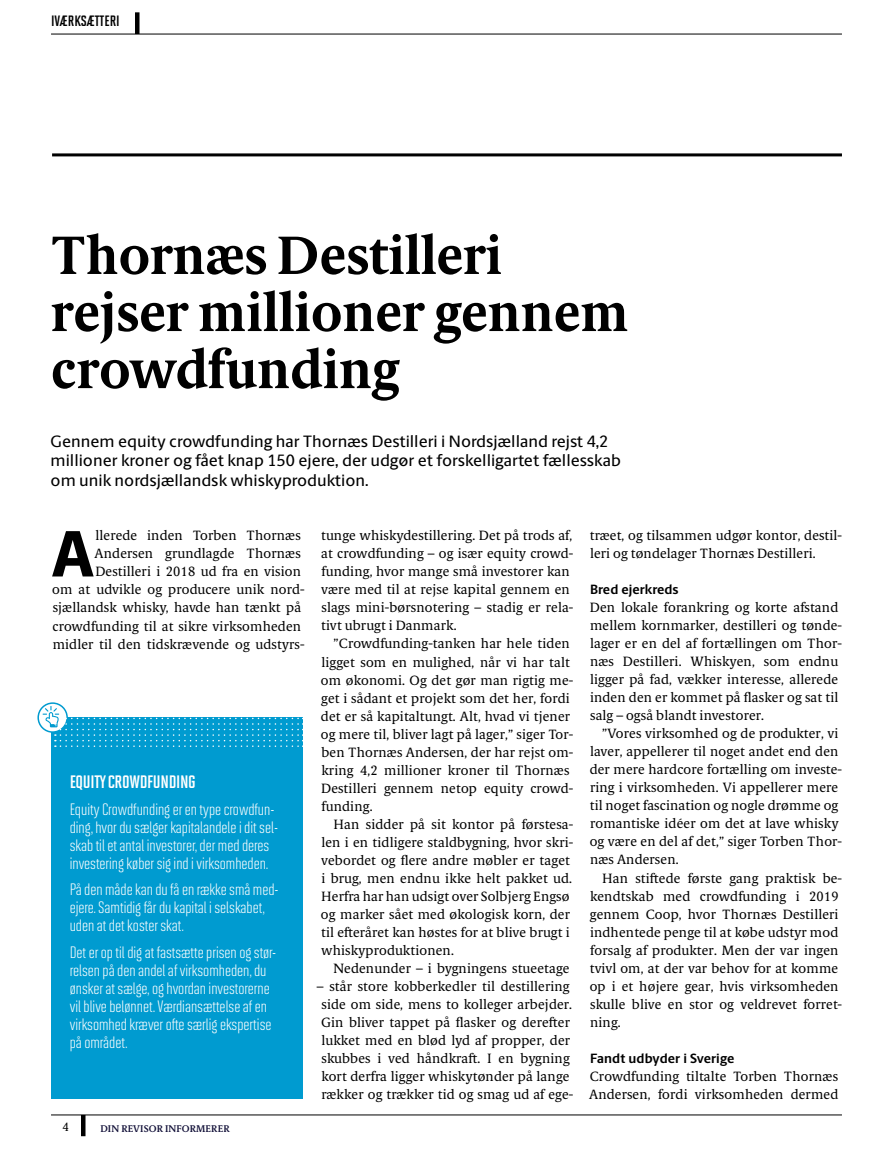
<style>
.page{position:relative;width:893px;height:1149px;background:#fff}
.page>*{position:absolute;margin:0;border:0;box-sizing:border-box;transform-origin:0 0}
.t1{font:800 65.7px "Berling Sans";color:#000}
.t2{font:700 54px/57px "Berling Serif Text";color:#000}
.t3{font:18px "Solano Gothic MVB Bd Cap";letter-spacing:-.02em;color:#fff}
.t4{font:16.5px/18px "Solano Gothic MVB";color:#fff}
.t5{font:500 16.5px/19.5px "Berling Sans";color:#000}
.t6{font:15px "Solano Gothic MVB Bd SC";color:#000}
.t7{font:13.5px/18px "Berling Serif Text";letter-spacing:.01em;color:#000}
.t8{font:700 13.5px "Berling Sans";letter-spacing:.01em;color:#000}
.t9{font:12px "Berling Serif Text";color:#000}
.t10{font:600 9.75px "Berling Serif Text";letter-spacing:.01em;color:#131139}
</style>
<div class="page">
<hr style="left:81px;top:1114px;width:4px;height:21px;background:#000">
<hr style="left:51px;top:1114px;width:791px;height:1px;background:#000">
<hr style="left:52px;top:153px;width:790px;height:3px;background:#000">
<hr style="left:51px;top:34px;width:791px;height:1px;background:#000">
<hr style="left:135px;top:12px;width:4px;height:22px;background:#000">
<div style="left:51px;top:717px;width:252px;height:381px;background:#009bd0"></div>
<svg style="left:37px;top:702px;width:266px;height:44px"></svg>
<p class="t6" style="left:51px;top:13px;width:70px">IVÆRKSÆTTERI</p>
<h2 class="t2" style="left:51px;top:227px;width:579px">Thornæs Destilleri rejser millioner gennem crowdfunding</h2>
<p class="t5" style="left:51px;top:431px;width:572px">Gennem equity crowdfunding har Thornæs Destilleri i Nordsjælland rejst 4,2 millioner kroner og fået knap 150 ejere, der udgør et forskelligartet fællesskab om unik nordsjællandsk whiskyproduktion.</p>
<p class="t7" style="left:52px;top:526px;width:254px;text-align:right">llerede inden Torben Thornæs Andersen grundlagde Thornæs Destilleri i 2018 ud fra en vision<br>om at udvikle og producere unik nord&shy;sjællandsk whisky, havde han tænkt på crowdfunding til at sikre virksomheden midler til den tidskrævende og udstyrs-</p>
<p class="t7" style="left:321px;top:526px;width:254px">tunge whiskydestillering. Det på trods af, at crowdfunding – og især equity crowd&shy;funding, hvor mange små investorer kan være med til at rejse kapital gennem en slags mini-børsnotering – stadig er rela&shy;tivt ubrugt i Danmark.</p>
<h1 class="t1" style="left:51px;top:513px;width:44px">A</h1>
<p class="t7" style="left:321px;top:634px;width:254px;text-indent:13px">”Crowdfunding-tanken har hele tiden ligget som en mulighed, når vi har talt om økonomi. Og det gør man rigtig me&shy;get i sådant et projekt som det her, fordi det er så kapitaltungt. Alt, hvad vi tjener og mere til, bliver lagt på lager,” siger Tor&shy;ben Thornæs Andersen, der har rejst om&shy;kring 4,2 millioner kroner til Thornæs Destilleri gennem netop equity crowd&shy;funding.</p>
<p class="t7" style="left:321px;top:814px;width:254px;text-indent:13px">Han sidder på sit kontor på førstesa&shy;len i en tidligere staldbygning, hvor skri&shy;vebordet og flere andre møbler er taget i brug, men endnu ikke helt pakket ud.<br>Herfra har han udsigt over Solbjerg Engsø og marker sået med økologisk korn, der til efteråret kan høstes for at blive brugt i whiskyproduktionen.</p>
<p class="t7" style="left:333px;top:958px;width:238px">Nedenunder – i bygningens stueetage</p>
<p class="t7" style="left:317px;top:976px;width:258px;text-align:center">– står store kobberkedler til destillering side om side, mens to kolleger arbejder.<br>Gin bliver tappet på flasker og derefter lukket med en blød lyd af propper, der skubbes i ved håndkraft. I en bygning kort derfra ligger whiskytønder på lange rækker og trækker tid og smag ud af ege-</p>
<h3 class="t3" style="left:70px;top:771px;width:128px">EQUITY CROWDFUNDING</h3>
<p class="t4" style="left:70px;top:799px;width:210px">Equity Crowdfunding er en type crowdfun&shy;ding, hvor du sælger kapitalandele i dit sel&shy;skab til et antal investorer, der med deres investering køber sig ind i virksomheden.</p>
<p class="t4" style="left:70px;top:880px;width:210px">På den måde kan du få en række små med&shy;ejere. Samtidig får du kapital i selskabet, uden at det koster skat.</p>
<p class="t4" style="left:70px;top:942px;width:208px">Det er op til dig at fastsætte prisen og stør&shy;relsen på den andel af virksomheden, du ønsker at sælge, og hvordan investorerne vil blive belønnet. Værdiansættelse af en virksomhed kræver ofte særlig ekspertise på området.</p>
<p class="t9" style="left:63px;top:1119px;width:8px">4</p>
<p class="t10" style="left:100px;top:1121px;width:131px">DIN REVISOR INFORMERER</p>
<p class="t7" style="left:590px;top:526px;width:254px">træet, og tilsammen udgør kontor, destil&shy;leri og tøndelager Thornæs Destilleri.</p>
<p class="t8" style="left:590px;top:581px;width:90px">Bred ejerkreds</p>
<p class="t7" style="left:590px;top:598px;width:254px">Den lokale forankring og korte afstand mellem kornmarker, destilleri og tønde&shy;lager er en del af fortællingen om Thor&shy;næs Destilleri. Whiskyen, som endnu ligger på fad, vækker interesse, allerede inden den er kommet på flasker og sat til salg – også blandt investorer.</p>
<p class="t7" style="left:590px;top:724px;width:254px;text-indent:13px">”Vores virksomhed og de produkter, vi laver, appellerer til noget andet end den der mere hardcore fortælling om investe&shy;ring i virksomheden. Vi appellerer mere til noget fascination og nogle drømme og romantiske idéer om det at lave whisky og være en del af det,” siger Torben Thor&shy;næs Andersen.</p>
<p class="t7" style="left:590px;top:868px;width:254px;text-indent:13px">Han stiftede første gang praktisk be&shy;kendtskab med crowdfunding i 2019 gennem Coop, hvor Thornæs Destilleri indhentede penge til at købe udstyr mod forsalg af produkter. Men der var ingen tvivl om, at der var behov for at komme op i et højere gear, hvis virksomheden skulle blive en stor og veldrevet forret&shy;ning.</p>
<p class="t8" style="left:590px;top:1049px;width:146px">Fandt udbyder i Sverige</p>
<p class="t7" style="left:589px;top:1066px;width:251px">Crowdfunding tiltalte Torben Thornæs<br>Andersen, fordi virksomheden dermed</p>
</div>
